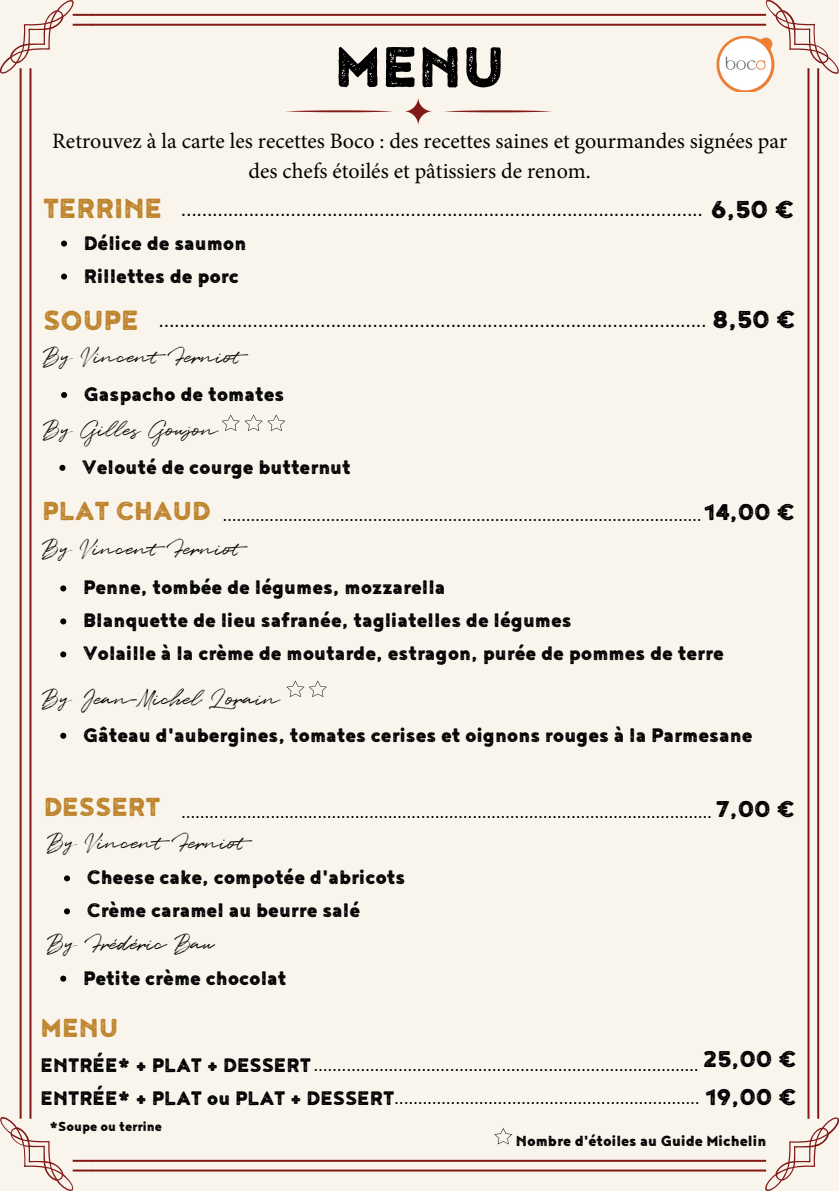
<style>
.page{position:relative;width:839px;height:1191px;background:#fff}
.page>*{position:absolute;margin:0;border:0;box-sizing:border-box;transform-origin:0 0}
.t1{font:70px "Noyh A Bistro Rough";color:#000}
.t2{font:34px "Noyh A Bistro Rough";color:#bf852e}
.t3{font:32px "Noyh A Bistro Rough";color:#bf852e}
.t4{font:24px/33px "Noyh A Bistro Rough";color:#000}
.t5{font:22px/30px "Minion Pro";color:#000;text-align:center}
.t6{font:22px "Quentin";color:#000}
.t7{font:20px "Arimo";color:#000}
.t8{font:18px/33.2px "Arimo";color:#000;text-align:right}
.t9{font:18px "Noyh A Bistro Rough";color:#000}
.t10{font:16px "Noyh A Bistro Rough";color:#000}
.s1{font-family:"Noyh A Bistro Rough";font-size:30px}
.s2{font-family:"Noyh A Bistro Rough";font-size:34px;color:#bf852e}
.s3{font-family:"Noyh A Bistro Rough";font-size:32px;color:#bf852e}
.s4{font-family:"Noyh A Bistro Rough";font-size:28px}
</style>
<div class="page">
<div style="left:0;top:0;width:838px;height:1191px;background:#f9f4ec"></div>
<img style="left:715px;top:36px;width:60px;height:56px">
<svg style="left:494px;top:1128px;width:18px;height:16px"></svg>
<svg style="left:60px;top:585px;width:6px;height:6px"></svg>
<svg style="left:60px;top:618px;width:6px;height:6px"></svg>
<svg style="left:60px;top:651px;width:6px;height:6px"></svg>
<svg style="left:60px;top:733px;width:6px;height:6px"></svg>
<svg style="left:286px;top:681px;width:41px;height:16px"></svg>
<svg style="left:64px;top:875px;width:6px;height:6px"></svg>
<svg style="left:64px;top:908px;width:6px;height:6px"></svg>
<svg style="left:60px;top:976px;width:6px;height:6px"></svg>
<svg style="left:404px;top:97px;width:28px;height:29px"></svg>
<svg style="left:444px;top:110px;width:108px;height:2px"></svg>
<svg style="left:285px;top:110px;width:108px;height:2px"></svg>
<svg style="left:61px;top:241px;width:6px;height:6px"></svg>
<svg style="left:61px;top:274px;width:6px;height:6px"></svg>
<svg style="left:61px;top:392px;width:6px;height:6px"></svg>
<svg style="left:59px;top:465px;width:6px;height:6px"></svg>
<svg style="left:222px;top:415px;width:63px;height:16px"></svg>
<h1 class="t1" style="left:334px;top:35px;width:172px">MENU</h1>
<p class="t5" style="left:52px;top:128px;width:736px">Retrouvez à la carte les recettes Boco : des recettes saines et gourmandes signées par des chefs étoilés et pâtissiers de renom.</p>
<h2 class="t2" style="left:43px;top:192px;width:121px">TERRINE</h2>
<h3 class="t4" style="left:84px;top:227px;width:164px">Délice de saumon<br>Rillettes de porc</h3>
<p class="t7" style="left:181px;top:198px;width:615px">.................................................................................................... <span class="s1">6,50 €</span></p>
<p class="t7" style="left:43px;top:309px;width:754px"><span class="s2">SOUPE</span> ......................................................................................................... <span class="s1">8,50 €</span></p>
<p class="t6" style="left:43px;top:342px;width:211px">By VincentFerniot</p>
<h3 class="t4" style="left:84px;top:379px;width:202px">Gaspacho de tomates</h3>
<p class="t6" style="left:43px;top:415px;width:176px">By Gilles Goujon</p>
<h3 class="t4" style="left:82px;top:451px;width:270px">Velouté de courge butternut</h3>
<p class="t8" style="left:42px;top:498px;width:754px"><span class="s3">PLAT CHAUD</span> ......................................................................................................<span class="s4">14,00 €</span></p>
<p class="t6" style="left:42px;top:533px;width:211px">By VincentFerniot</p>
<h3 class="t4" style="left:83px;top:572px;width:642px">Penne, tombée de légumes, mozzarella<br>Blanquette de lieu safranée, tagliatelles de légumes<br>Volaille à la crème de moutarde, estragon, purée de pommes de terre</h3>
<p class="t6" style="left:42px;top:683px;width:239px">By Jean-Michel Lorain</p>
<h3 class="t4" style="left:83px;top:719px;width:670px">Gâteau d'aubergines, tomates cerises et oignons rouges à la Parmesane</h3>
<p class="t8" style="left:44px;top:795px;width:753px"><span class="s3">DESSERT</span> ................................................................................................................. <span class="s4">7,00 €</span></p>
<p class="t6" style="left:47px;top:828px;width:211px">By VincentFerniot</p>
<h3 class="t4" style="left:87px;top:862px;width:320px">Cheese cake, compotée d'abricots<br>Crème caramel au beurre salé</h3>
<p class="t6" style="left:47px;top:928px;width:169px">By Frédéric Bau</p>
<h3 class="t4" style="left:83px;top:962px;width:205px">Petite crème chocolat</h3>
<h3 class="t3" style="left:41px;top:1013px;width:79px">MENU</h3>
<p class="t8" style="left:313px;top:1048px;width:485px">.................................................................................. <sup>25,00</sup> <sup>€ </sup>................................................................. <span class="s4">19,00 €</span></p>
<h3 class="t4" style="left:41px;top:1049px;width:355px">ENTRÉE* + PLAT + DESSERT<br>ENTRÉE* + PLAT ou PLAT + DESSERT</h3>
<p class="t10" style="left:50px;top:1119px;width:114px">*Soupe ou terrine</p>
<p class="t9" style="left:516px;top:1132px;width:252px">Nombre d'étoiles au Guide Michelin</p>
</div>
